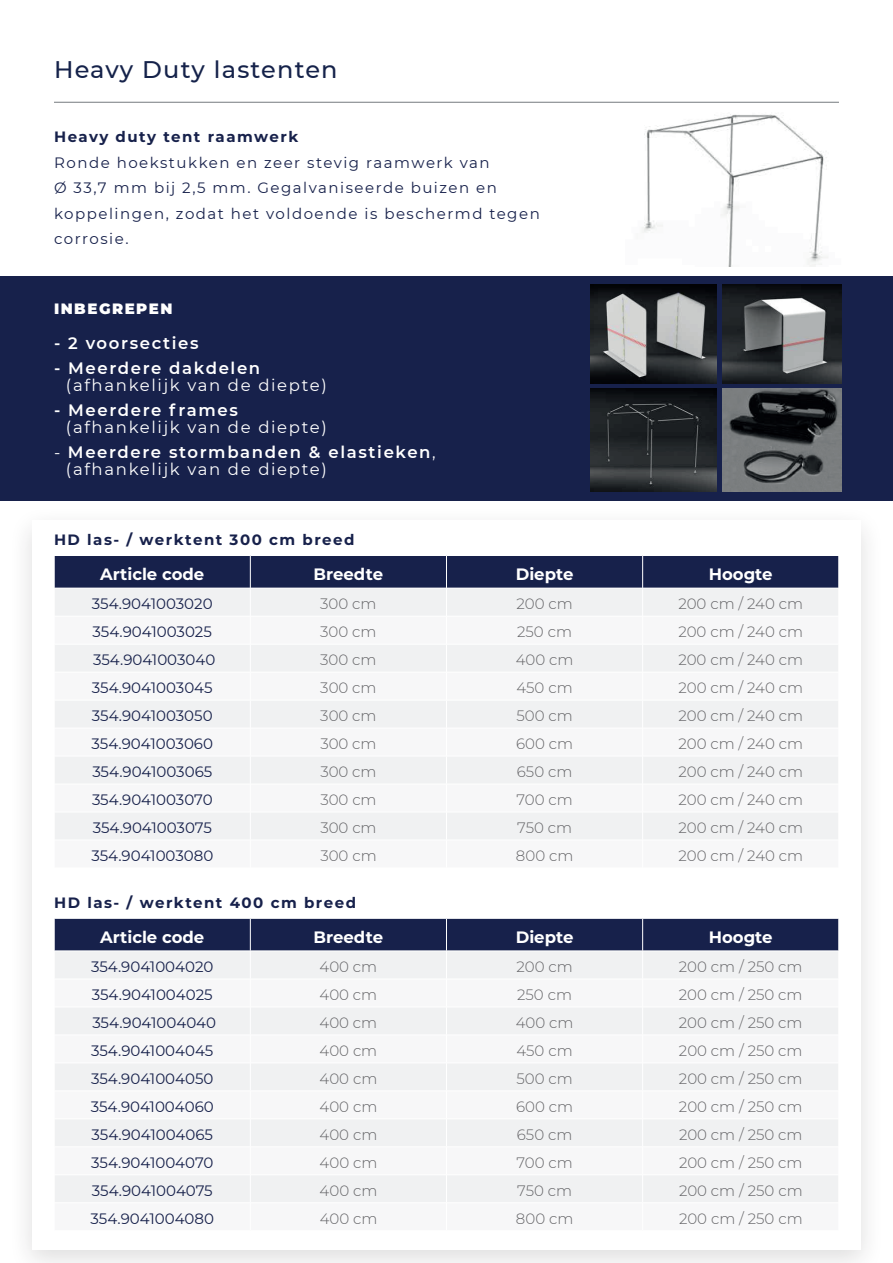
<style>
.page{position:relative;width:893px;height:1263px;background:#fff}
.page>*{position:absolute;margin:0;border:0;box-sizing:border-box;transform-origin:0 0}
.t1{font:500 24px "Montserrat";letter-spacing:.05em;color:#15224a}
.t2{font:600 16.5px/16.5px "Montserrat";letter-spacing:.1em;color:#fff}
.t3{font:700 16.5px "Montserrat";color:#fff}
.t4{font:16.5px "Montserrat";letter-spacing:.1em;color:#fff}
.t5{font:300 15px "Montserrat";color:#636366}
.t6{font:15px "Montserrat";color:#17214b}
.t7{font:15px/25.5px "Montserrat";letter-spacing:.1em;color:#17214b}
.t8{font:700 15px "Montserrat";letter-spacing:.1em;color:#17214b}
.t9{font:900 15px "Montserrat";letter-spacing:.1em;color:#fff}
.s1{font-weight:400}
</style>
<div class="page">
<div style="left:8px;top:504px;width:877px;height:759px;background:#231f20;opacity:.15"></div>
<div style="left:32px;top:520px;width:829px;height:729px;background:#fff"></div>
<div style="left:0;top:276px;width:893px;height:225px;background:#17214b"></div>
<hr style="left:54px;top:102px;width:785px;height:1px;background:#757a7e">
<svg style="left:54px;top:555px;width:785px;height:284px"></svg>
<img style="left:642px;top:114px;width:186px;height:152px">
<img style="left:590px;top:285px;width:127px;height:98px">
<img style="left:723px;top:285px;width:118px;height:98px">
<img style="left:590px;top:388px;width:127px;height:103px">
<img style="left:723px;top:388px;width:118px;height:103px">
<svg style="left:54px;top:918px;width:785px;height:284px"></svg>
<h1 class="t1" style="left:54px;top:53px;width:285px">Heavy Duty lastenten</h1>
<p class="t8" style="left:54px;top:126px;width:246px">Heavy duty tent raamwerk</p>
<p class="t7" style="left:54px;top:149px;width:487px">Ronde hoekstukken en zeer stevig raamwerk van<br>Ø 33,7 mm bij 2,5 mm. Gegalvaniseerde buizen en koppelingen, zodat het voldoende is beschermd tegen corrosie.</p>
<p class="t9" style="left:54px;top:298px;width:120px">INBEGREPEN</p>
<p class="t2" style="left:54px;top:334px;width:146px">- 2 voorsecties</p>
<p class="t2" style="left:54px;top:359px;width:208px">- Meerdere dakdelen</p>
<p class="t4" style="left:66px;top:373px;width:262px">(afhankelijk van de diepte)</p>
<p class="t2" style="left:54px;top:401px;width:185px">- Meerdere frames</p>
<p class="t4" style="left:66px;top:415px;width:262px">(afhankelijk van de diepte)</p>
<p class="t2" style="left:66px;top:443px;width:371px;text-indent:-12px"><span class="s1">-</span> Meerdere stormbanden &amp; elastieken<span class="s1">, (afhankelijk van de diepte)</span></p>
<p class="t8" style="left:54px;top:529px;width:302px">HD las- / werktent 300 cm breed</p>
<p class="t3" style="left:100px;top:562px;width:106px">Article code</p>
<p class="t3" style="left:313px;top:562px;width:71px">Breedte</p>
<p class="t3" style="left:516px;top:562px;width:59px">Diepte</p>
<p class="t3" style="left:709px;top:562px;width:65px">Hoogte</p>
<p class="t6" style="left:92px;top:594px;width:122px">354.9041003020</p>
<p class="t5" style="left:320px;top:594px;width:58px">300 cm</p>
<p class="t5" style="left:516px;top:594px;width:58px">200 cm</p>
<p class="t5" style="left:678px;top:594px;width:126px">200 cm / 240 cm</p>
<p class="t6" style="left:93px;top:622px;width:121px">354.9041003025</p>
<p class="t5" style="left:320px;top:622px;width:58px">300 cm</p>
<p class="t5" style="left:517px;top:622px;width:56px">250 cm</p>
<p class="t5" style="left:678px;top:622px;width:126px">200 cm / 240 cm</p>
<p class="t6" style="left:93px;top:650px;width:124px">354.9041003040</p>
<p class="t5" style="left:320px;top:650px;width:58px">300 cm</p>
<p class="t5" style="left:516px;top:650px;width:59px">400 cm</p>
<p class="t5" style="left:678px;top:650px;width:126px">200 cm / 240 cm</p>
<p class="t6" style="left:92px;top:678px;width:122px">354.9041003045</p>
<p class="t5" style="left:320px;top:678px;width:58px">300 cm</p>
<p class="t5" style="left:516px;top:678px;width:58px">450 cm</p>
<p class="t5" style="left:678px;top:678px;width:126px">200 cm / 240 cm</p>
<p class="t6" style="left:92px;top:706px;width:122px">354.9041003050</p>
<p class="t5" style="left:320px;top:706px;width:58px">300 cm</p>
<p class="t5" style="left:516px;top:706px;width:58px">500 cm</p>
<p class="t5" style="left:678px;top:706px;width:126px">200 cm / 240 cm</p>
<p class="t6" style="left:92px;top:734px;width:123px">354.9041003060</p>
<p class="t5" style="left:320px;top:734px;width:58px">300 cm</p>
<p class="t5" style="left:516px;top:734px;width:58px">600 cm</p>
<p class="t5" style="left:678px;top:734px;width:126px">200 cm / 240 cm</p>
<p class="t6" style="left:92px;top:762px;width:121px">354.9041003065</p>
<p class="t5" style="left:320px;top:762px;width:58px">300 cm</p>
<p class="t5" style="left:517px;top:762px;width:57px">650 cm</p>
<p class="t5" style="left:678px;top:762px;width:126px">200 cm / 240 cm</p>
<p class="t6" style="left:92px;top:790px;width:122px">354.9041003070</p>
<p class="t5" style="left:320px;top:790px;width:58px">300 cm</p>
<p class="t5" style="left:516px;top:790px;width:58px">700 cm</p>
<p class="t5" style="left:678px;top:790px;width:126px">200 cm / 240 cm</p>
<p class="t6" style="left:93px;top:818px;width:121px">354.9041003075</p>
<p class="t5" style="left:320px;top:818px;width:58px">300 cm</p>
<p class="t5" style="left:517px;top:818px;width:56px">750 cm</p>
<p class="t5" style="left:678px;top:818px;width:126px">200 cm / 240 cm</p>
<p class="t6" style="left:91px;top:846px;width:123px">354.9041003080</p>
<p class="t5" style="left:320px;top:846px;width:58px">300 cm</p>
<p class="t5" style="left:516px;top:846px;width:59px">800 cm</p>
<p class="t5" style="left:678px;top:846px;width:126px">200 cm / 240 cm</p>
<p class="t8" style="left:54px;top:892px;width:303px">HD las- / werktent 400 cm breed</p>
<p class="t3" style="left:100px;top:925px;width:106px">Article code</p>
<p class="t3" style="left:313px;top:925px;width:71px">Breedte</p>
<p class="t3" style="left:516px;top:925px;width:59px">Diepte</p>
<p class="t3" style="left:709px;top:925px;width:65px">Hoogte</p>
<p class="t6" style="left:91px;top:956px;width:124px">354.9041004020</p>
<p class="t5" style="left:320px;top:957px;width:59px">400 cm</p>
<p class="t5" style="left:516px;top:957px;width:58px">200 cm</p>
<p class="t5" style="left:679px;top:957px;width:125px">200 cm / 250 cm</p>
<p class="t6" style="left:92px;top:984px;width:122px">354.9041004025</p>
<p class="t5" style="left:320px;top:985px;width:59px">400 cm</p>
<p class="t5" style="left:517px;top:985px;width:56px">250 cm</p>
<p class="t5" style="left:679px;top:985px;width:125px">200 cm / 250 cm</p>
<p class="t6" style="left:92px;top:1012px;width:125px">354.9041004040</p>
<p class="t5" style="left:320px;top:1013px;width:59px">400 cm</p>
<p class="t5" style="left:516px;top:1013px;width:59px">400 cm</p>
<p class="t5" style="left:679px;top:1013px;width:125px">200 cm / 250 cm</p>
<p class="t6" style="left:91px;top:1040px;width:124px">354.9041004045</p>
<p class="t5" style="left:320px;top:1041px;width:59px">400 cm</p>
<p class="t5" style="left:516px;top:1041px;width:58px">450 cm</p>
<p class="t5" style="left:679px;top:1041px;width:125px">200 cm / 250 cm</p>
<p class="t6" style="left:91px;top:1068px;width:124px">354.9041004050</p>
<p class="t5" style="left:320px;top:1069px;width:59px">400 cm</p>
<p class="t5" style="left:516px;top:1069px;width:58px">500 cm</p>
<p class="t5" style="left:679px;top:1069px;width:125px">200 cm / 250 cm</p>
<p class="t6" style="left:91px;top:1096px;width:124px">354.9041004060</p>
<p class="t5" style="left:320px;top:1097px;width:59px">400 cm</p>
<p class="t5" style="left:516px;top:1097px;width:58px">600 cm</p>
<p class="t5" style="left:679px;top:1097px;width:125px">200 cm / 250 cm</p>
<p class="t6" style="left:92px;top:1124px;width:123px">354.9041004065</p>
<p class="t5" style="left:320px;top:1124px;width:59px">400 cm</p>
<p class="t5" style="left:517px;top:1124px;width:57px">650 cm</p>
<p class="t5" style="left:679px;top:1124px;width:125px">200 cm / 250 cm</p>
<p class="t6" style="left:91px;top:1152px;width:124px">354.9041004070</p>
<p class="t5" style="left:320px;top:1152px;width:59px">400 cm</p>
<p class="t5" style="left:516px;top:1152px;width:58px">700 cm</p>
<p class="t5" style="left:679px;top:1152px;width:125px">200 cm / 250 cm</p>
<p class="t6" style="left:92px;top:1180px;width:122px">354.9041004075</p>
<p class="t5" style="left:320px;top:1180px;width:59px">400 cm</p>
<p class="t5" style="left:517px;top:1180px;width:56px">750 cm</p>
<p class="t5" style="left:679px;top:1180px;width:125px">200 cm / 250 cm</p>
<p class="t6" style="left:91px;top:1208px;width:125px">354.9041004080</p>
<p class="t5" style="left:320px;top:1208px;width:59px">400 cm</p>
<p class="t5" style="left:516px;top:1208px;width:59px">800 cm</p>
<p class="t5" style="left:679px;top:1208px;width:125px">200 cm / 250 cm</p>
</div>
